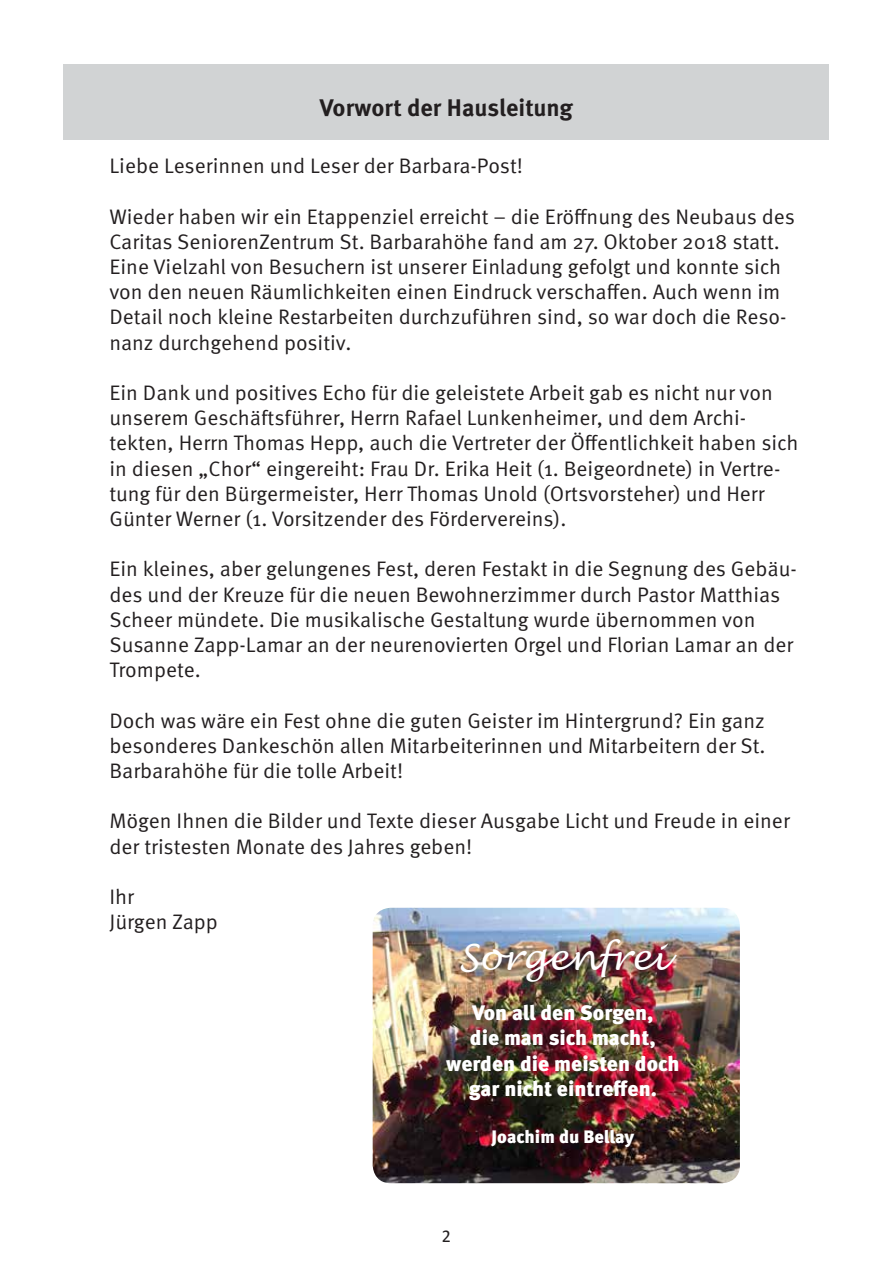
<style>
.page{position:relative;width:893px;height:1263px;background:#fff}
.page>*{position:absolute;margin:0;border:0;box-sizing:border-box;transform-origin:0 0}
.t1{font:italic 36px "Lucida Handwriting";color:#fff}
.t2{font:700 24px "Meta Pro";color:#231f20}
.t3{font:21px/25.2px "Meta Pro";color:#231f20}
.t4{font:900 21px/25.2px "Meta Pro";color:#fff;text-align:center}
.t5{font:900 18px "Meta Pro";color:#fff}
.t6{font:18px "Calibri";color:#231f20}
</style>
<div class="page">
<img style="left:373px;top:908px;width:367px;height:275px">
<div style="left:64px;top:64px;width:765px;height:76px;background:#d1d3d4"></div>
<p class="t2" style="left:320px;top:93px;width:255px">Vorwort der Hausleitung</p>
<p class="t3" style="left:109px;top:154px;width:415px">Liebe Leserinnen und Leser der Barbara-Post!</p>
<p class="t3" style="left:109px;top:204px;width:687px">Wieder haben wir ein Etappenziel erreicht – die Eröffnung des Neubaus des Caritas SeniorenZentrum St. Barbarahöhe fand am 27. Oktober 2018 statt.<br>Eine Vielzahl von Besuchern ist unserer Einladung gefolgt und konnte sich von den neuen Räumlichkeiten einen Eindruck verschaffen. Auch wenn im Detail noch kleine Restarbeiten durchzuführen sind, so war doch die Reso&shy;nanz durchgehend positiv.</p>
<p class="t3" style="left:109px;top:381px;width:691px">Ein Dank und positives Echo für die geleistete Arbeit gab es nicht nur von unserem Geschäftsführer, Herrn Rafael Lunkenheimer, und dem Archi&shy;tekten, Herrn Thomas Hepp, auch die Vertreter der Öffentlichkeit haben sich in diesen „Chor“ eingereiht: Frau Dr. Erika Heit (1. Beigeordnete) in Vertre&shy;tung für den Bürgermeister, Herr Thomas Unold (Ortsvorsteher) und Herr Günter Werner (1. Vorsitzender des Fördervereins).</p>
<p class="t3" style="left:109px;top:557px;width:689px">Ein kleines, aber gelungenes Fest, deren Festakt in die Segnung des Gebäu&shy;des und der Kreuze für die neuen Bewohnerzimmer durch Pastor Matthias Scheer mündete. Die musikalische Gestaltung wurde übernommen von Susanne Zapp-Lamar an der neurenovierten Orgel und Florian Lamar an der Trompete.</p>
<p class="t3" style="left:109px;top:708px;width:658px;text-align:justify">Doch was wäre ein Fest ohne die guten Geister im Hintergrund? Ein ganz besonderes Dankeschön allen Mitarbeiterinnen und Mitarbeitern der St.<br>Barbarahöhe für die tolle Arbeit!</p>
<p class="t3" style="left:109px;top:809px;width:682px">Mögen Ihnen die Bilder und Texte dieser Ausgabe Licht und Freude in einer der tristesten Monate des Jahres geben!</p>
<p class="t3" style="left:109px;top:885px;width:110px">Ihr<br>Jürgen Zapp</p>
<h1 class="t1" style="left:458px;top:935px;width:211px">Sorgenfrei</h1>
<p class="t4" style="left:446px;top:1001px;width:235px">Von all den Sorgen,<br>die man sich macht, werden die meisten doch gar nicht eintreffen.</p>
<p class="t5" style="left:492px;top:1125px;width:144px">Joachim du Bellay</p>
<p class="t6" style="left:442px;top:1225px;width:11px">2</p>
</div>
